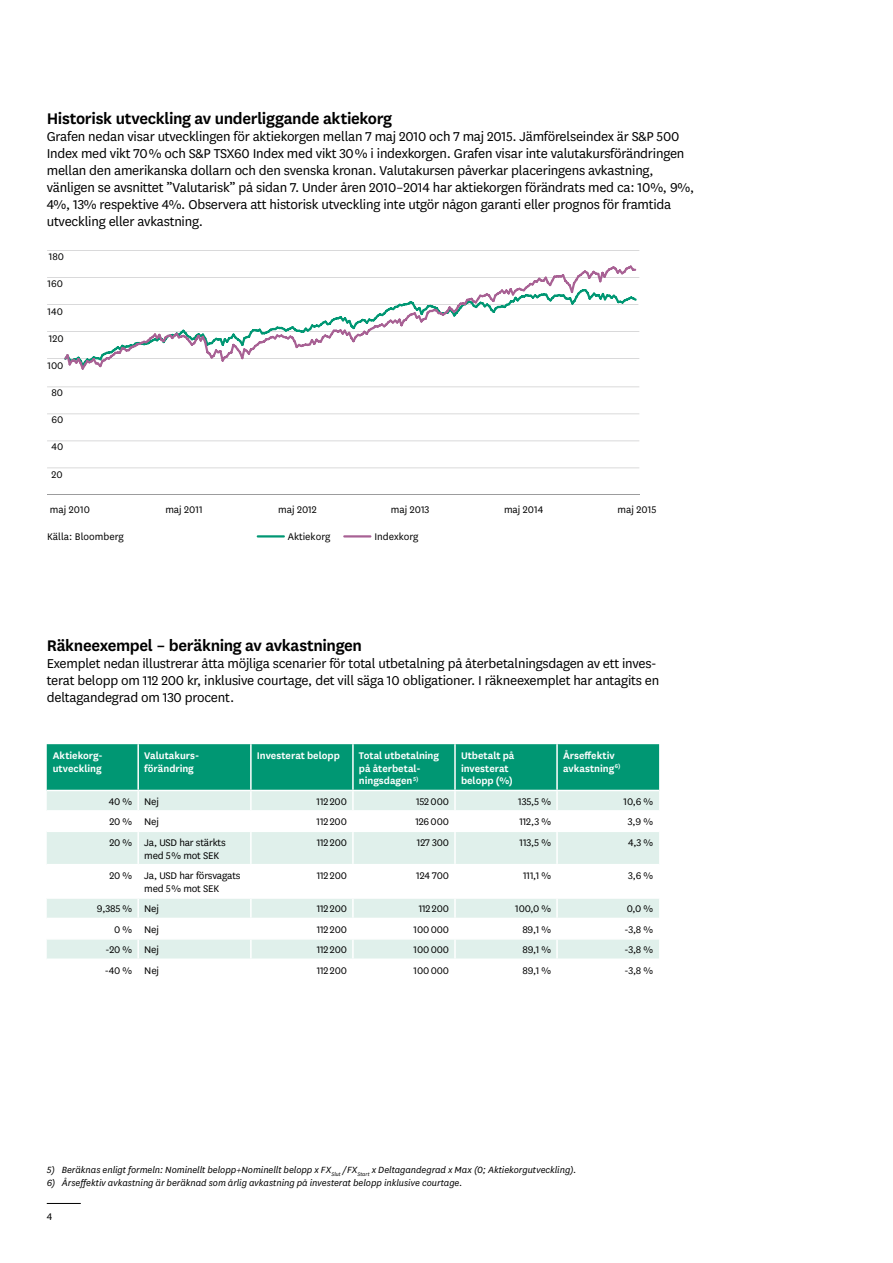
<style>
.page{position:relative;width:893px;height:1263px;background:#fff}
.page>*{position:absolute;margin:0;border:0;box-sizing:border-box;transform-origin:0 0}
.t1{font:600 18px "Skandia Sans";letter-spacing:-.02em;color:#000}
.t2{font:15px/17px "Skandia Sans";letter-spacing:-.015em;color:#000}
.t3{font:11.25px/12.9px "Skandia Sans";letter-spacing:-.015em;color:#000}
.t4{font:600 11.25px/12.9px "Skandia Sans";letter-spacing:-.005em;color:#fff}
.t5{font:italic 10.5px "Skandia Sans";color:#000}
</style>
<div class="page">
<hr style="left:47px;top:1203px;width:34px;height:1px;background:#000">
<hr style="left:47px;top:468px;width:592px;height:1px;background:#9c9c9d">
<hr style="left:47px;top:441px;width:592px;height:1px;background:#9c9c9d">
<hr style="left:47px;top:414px;width:592px;height:1px;background:#9c9c9d">
<hr style="left:47px;top:387px;width:592px;height:1px;background:#9c9c9d">
<hr style="left:47px;top:358px;width:592px;height:1px;background:#9c9c9d">
<hr style="left:47px;top:331px;width:592px;height:1px;background:#9c9c9d">
<hr style="left:47px;top:304px;width:591px;height:1px;background:#9c9c9d">
<hr style="left:47px;top:277px;width:592px;height:1px;background:#9c9c9d">
<hr style="left:47px;top:250px;width:592px;height:1px;background:#9c9c9d">
<hr style="left:47px;top:495px;width:592px;height:1px;background:#9c9c9d">
<hr style="left:257px;top:535px;width:28px;height:2px;background:#009773">
<hr style="left:343px;top:535px;width:28px;height:2px;background:#a86194">
<svg style="left:64px;top:265px;width:572px;height:105px"></svg>
<svg style="left:47px;top:832px;width:612px;height:126px;fill:#e0f0eb"></svg>
<svg style="left:47px;top:744px;width:612px;height:66px;background:#48b399"></svg>
<hr style="left:137px;top:832px;width:2px;height:32px;background:#fff">
<hr style="left:250px;top:832px;width:2px;height:32px;background:#fff">
<hr style="left:352px;top:832px;width:2px;height:32px;background:#fff">
<hr style="left:454px;top:832px;width:2px;height:32px;background:#fff">
<hr style="left:556px;top:832px;width:2px;height:32px;background:#fff">
<hr style="left:47px;top:864px;width:91px;height:1px;background:#fff">
<hr style="left:138px;top:864px;width:113px;height:1px;background:#fff">
<hr style="left:137px;top:865px;width:2px;height:32px;background:#fff">
<hr style="left:251px;top:864px;width:102px;height:1px;background:#fff">
<hr style="left:250px;top:865px;width:2px;height:32px;background:#fff">
<hr style="left:353px;top:864px;width:102px;height:1px;background:#fff">
<hr style="left:352px;top:865px;width:2px;height:32px;background:#fff">
<hr style="left:455px;top:864px;width:102px;height:1px;background:#fff">
<hr style="left:454px;top:865px;width:2px;height:32px;background:#fff">
<hr style="left:557px;top:864px;width:102px;height:1px;background:#fff">
<hr style="left:556px;top:865px;width:2px;height:32px;background:#fff">
<hr style="left:47px;top:897px;width:91px;height:2px;background:#fff">
<hr style="left:138px;top:897px;width:113px;height:2px;background:#fff">
<hr style="left:251px;top:897px;width:102px;height:2px;background:#fff">
<hr style="left:353px;top:897px;width:102px;height:2px;background:#fff">
<hr style="left:455px;top:897px;width:102px;height:2px;background:#fff">
<hr style="left:557px;top:897px;width:102px;height:2px;background:#fff">
<hr style="left:47px;top:918px;width:91px;height:1px;background:#fff">
<hr style="left:138px;top:918px;width:113px;height:1px;background:#fff">
<hr style="left:251px;top:918px;width:102px;height:1px;background:#fff">
<hr style="left:353px;top:918px;width:102px;height:1px;background:#fff">
<hr style="left:455px;top:918px;width:102px;height:1px;background:#fff">
<hr style="left:557px;top:918px;width:102px;height:1px;background:#fff">
<hr style="left:47px;top:938px;width:91px;height:1px;background:#fff">
<hr style="left:138px;top:938px;width:113px;height:1px;background:#fff">
<svg style="left:137px;top:899px;width:2px;height:59px"></svg>
<hr style="left:251px;top:938px;width:102px;height:1px;background:#fff">
<svg style="left:250px;top:899px;width:2px;height:59px"></svg>
<hr style="left:353px;top:938px;width:102px;height:1px;background:#fff">
<svg style="left:352px;top:899px;width:2px;height:59px"></svg>
<hr style="left:455px;top:938px;width:102px;height:1px;background:#fff">
<svg style="left:454px;top:899px;width:2px;height:59px"></svg>
<hr style="left:557px;top:938px;width:102px;height:1px;background:#fff">
<svg style="left:556px;top:899px;width:2px;height:59px"></svg>
<p class="t1" style="left:47px;top:106px;width:347px">Historisk utveckling av underliggande aktiekorg</p>
<p class="t2" style="left:47px;top:127px;width:649px">Grafen nedan visar utvecklingen för aktiekorgen mellan 7 maj 2010 och 7 maj 2015. Jämförelseindex är S&amp;P 500<br>Index med vikt 70 % och S&amp;P TSX60 Index med vikt 30 % i indexkorgen. Grafen visar inte valutakursförändringen mellan den amerikanska dollarn och den svenska kronan. Valutakursen påverkar placeringens avkastning, vänligen se avsnittet ”Valutarisk” på sidan 7. Under åren 2010–2014 har aktiekorgen förändrats med ca: 10%, 9%, 4%, 13% respektive 4%. Observera att historisk utveckling inte utgör någon garanti eller prognos för framtida utveckling eller avkastning.</p>
<p class="t3" style="left:49px;top:250px;width:17px">180</p>
<p class="t3" style="left:47px;top:277px;width:17px">160</p>
<p class="t3" style="left:47px;top:304px;width:17px">140</p>
<p class="t3" style="left:49px;top:331px;width:16px">120</p>
<p class="t3" style="left:47px;top:358px;width:18px">100</p>
<p class="t3" style="left:52px;top:386px;width:13px">80</p>
<p class="t3" style="left:52px;top:413px;width:13px">60</p>
<p class="t3" style="left:52px;top:440px;width:13px">40</p>
<p class="t3" style="left:52px;top:467px;width:13px">20</p>
<p class="t3" style="left:50px;top:502px;width:41px">maj 2010</p>
<p class="t3" style="left:165px;top:502px;width:39px">maj 2011</p>
<p class="t3" style="left:278px;top:502px;width:40px">maj 2012</p>
<p class="t3" style="left:391px;top:502px;width:40px">maj 2013</p>
<p class="t3" style="left:504px;top:502px;width:41px">maj 2014</p>
<p class="t3" style="left:618px;top:502px;width:40px">maj 2015</p>
<p class="t3" style="left:47px;top:530px;width:78px">Källa: Bloomberg</p>
<p class="t3" style="left:288px;top:530px;width:44px">Aktiekorg</p>
<p class="t3" style="left:374px;top:530px;width:46px">Indexkorg</p>
<p class="t1" style="left:47px;top:633px;width:317px">Räkneexempel – beräkning av avkastningen</p>
<p class="t2" style="left:47px;top:654px;width:614px">Exemplet nedan illustrerar åtta möjliga scenarier för total utbetalning på återbetalningsdagen av ett inves&shy;terat belopp om 112 200 kr, inklusive courtage, det vill säga 10 obligationer. I räkneexemplet har antagits en deltagandegrad om 130 procent.</p>
<p class="t4" style="left:53px;top:748px;width:52px">Aktiekorg&shy;utveckling</p>
<p class="t4" style="left:144px;top:748px;width:57px">Valutakurs&shy;förändring</p>
<p class="t4" style="left:257px;top:748px;width:85px">Investerat belopp</p>
<p class="t4" style="left:359px;top:748px;width:82px">Total utbetalning på återbetal&shy;ningsdagen <sup>5)</sup></p>
<p class="t4" style="left:461px;top:748px;width:55px">Utbetalt på investerat belopp (%)</p>
<p class="t4" style="left:563px;top:748px;width:59px">Årseffektiv avkastning <sup>6)</sup></p>
<p class="t3" style="left:109px;top:794px;width:52px">40 % Nej</p>
<p class="t3" style="left:317px;top:794px;width:32px">112 200</p>
<p class="t3" style="left:416px;top:794px;width:34px">152 000</p>
<p class="t3" style="left:518px;top:794px;width:34px">135,5 %</p>
<p class="t3" style="left:624px;top:794px;width:31px">10,6 %</p>
<p class="t3" style="left:109px;top:815px;width:51px">20 % Nej</p>
<p class="t3" style="left:317px;top:815px;width:32px">112 200</p>
<p class="t3" style="left:415px;top:815px;width:35px">126 000</p>
<p class="t3" style="left:519px;top:815px;width:33px">112,3 %</p>
<p class="t3" style="left:628px;top:815px;width:27px">3,9 %</p>
<p class="t3" style="left:144px;top:835px;width:83px;text-indent:-35px">20 % Ja, USD har stärkts med 5 % mot SEK</p>
<p class="t3" style="left:317px;top:835px;width:32px">112 200</p>
<p class="t3" style="left:417px;top:835px;width:34px">127 300</p>
<p class="t3" style="left:520px;top:835px;width:33px">113,5 %</p>
<p class="t3" style="left:628px;top:835px;width:27px">4,3 %</p>
<p class="t3" style="left:144px;top:869px;width:98px;text-indent:-35px">20 % Ja, USD har försvagats med 5 % mot SEK</p>
<p class="t3" style="left:317px;top:869px;width:32px">112 200</p>
<p class="t3" style="left:416px;top:869px;width:34px">124 700</p>
<p class="t3" style="left:523px;top:869px;width:29px">111,1 %</p>
<p class="t3" style="left:628px;top:869px;width:27px">3,6 %</p>
<p class="t3" style="left:97px;top:902px;width:64px">9,385 % Nej</p>
<p class="t3" style="left:317px;top:902px;width:32px">112 200</p>
<p class="t3" style="left:419px;top:902px;width:32px">112 200</p>
<p class="t3" style="left:515px;top:902px;width:37px">100,0 %</p>
<p class="t3" style="left:627px;top:902px;width:28px">0,0 %</p>
<p class="t3" style="left:114px;top:922px;width:46px">0 % Nej</p>
<p class="t3" style="left:317px;top:922px;width:32px">112 200</p>
<p class="t3" style="left:414px;top:922px;width:37px">100 000</p>
<p class="t3" style="left:522px;top:922px;width:30px">89,1 %</p>
<p class="t3" style="left:624px;top:922px;width:30px">-3,8 %</p>
<p class="t3" style="left:106px;top:943px;width:55px">-20 % Nej</p>
<p class="t3" style="left:317px;top:943px;width:32px">112 200</p>
<p class="t3" style="left:414px;top:943px;width:37px">100 000</p>
<p class="t3" style="left:522px;top:943px;width:30px">89,1 %</p>
<p class="t3" style="left:624px;top:943px;width:30px">-3,8 %</p>
<p class="t3" style="left:105px;top:963px;width:56px">-40 % Nej</p>
<p class="t3" style="left:317px;top:963px;width:32px">112 200</p>
<p class="t3" style="left:414px;top:963px;width:37px">100 000</p>
<p class="t3" style="left:522px;top:963px;width:30px">89,1 %</p>
<p class="t3" style="left:624px;top:963px;width:30px">-3,8 %</p>
<p class="t5" style="left:47px;top:1163px;width:531px">5) Beräknas enligt formeln: Nominellt belopp+Nominellt belopp x FX<sub>Slut</sub> /FX<sub>Start</sub> x Deltagandegrad x Max (0; Aktiekorgutveckling).</p>
<p class="t5" style="left:47px;top:1177px;width:417px">6) Årseffektiv avkastning är beräknad som årlig avkastning på investerat belopp inklusive courtage.</p>
<p class="t3" style="left:47px;top:1210px;width:7px">4</p>
</div>
